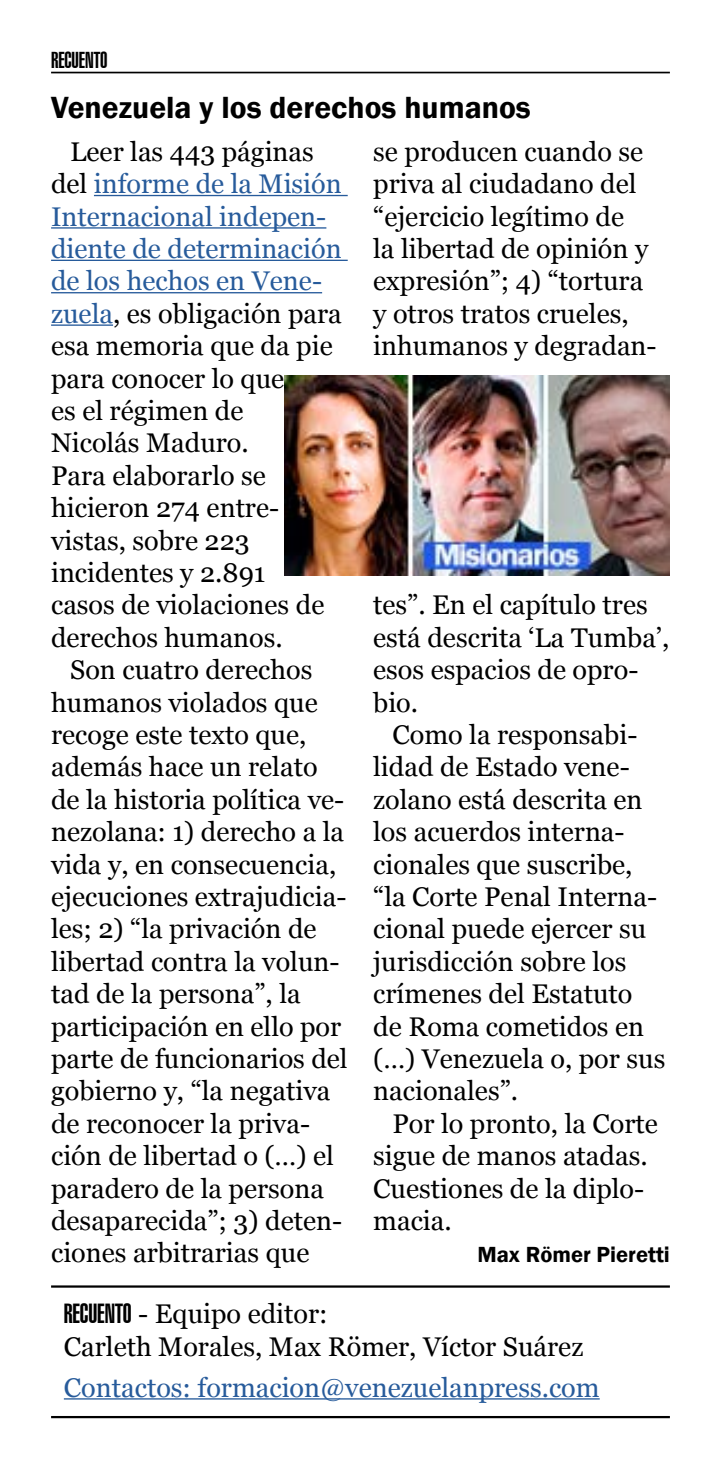
<style>
.page{position:relative;width:721px;height:1467px;background:#fff}
.page>*{position:absolute;margin:0;border:0;box-sizing:border-box;transform-origin:0 0}
.t1{font:600 31.5px "Franklin Gothic";color:#000}
.t2{font:27px/32.4px "Georgia";color:#000}
.t3{font:27px "Georgia";color:#275b9b}
.t4{font:600 22.5px "Franklin Gothic";color:#000}
.t5{font:900 extra-condensed 22.5px "Swiss 911 BT";color:#000}
.s1{color:#275b9b}
.s2{font-family:"Swiss 911 BT";font-weight:900;font-stretch:extra-condensed}
</style>
<div class="page">
<hr style="left:51px;top:72px;width:618px;height:1px;background:#000">
<hr style="left:51px;top:1285px;width:618px;height:3px;background:#000">
<hr style="left:51px;top:1416px;width:618px;height:2px;background:#000">
<hr style="left:64px;top:1398px;width:535px;height:2px;background:#275b9b">
<hr style="left:94px;top:195px;width:253px;height:1px;background:#275b9b">
<hr style="left:51px;top:227px;width:275px;height:2px;background:#275b9b">
<hr style="left:51px;top:260px;width:296px;height:1px;background:#275b9b">
<hr style="left:51px;top:292px;width:271px;height:1px;background:#275b9b">
<hr style="left:51px;top:324px;width:62px;height:2px;background:#275b9b">
<img style="left:284px;top:375px;width:385px;height:200px">
<p class="t5" style="left:51px;top:48px;width:58px">RECUENTO</p>
<p class="t1" style="left:51px;top:88px;width:481px">Venezuela y los derechos humanos</p>
<p class="t2" style="left:51px;top:136px;width:292px;text-indent:19px">Leer las 443 páginas del <span class="s1">informe de la Misión<br>Internacional indepen&shy;diente de determinación de los hechos en Vene&shy;zuela</span>, es obligación para esa memoria que da pie para conocer lo que<br>es el régimen de<br>Nicolás Maduro.<br>Para elaborarlo se hicieron 274 entre&shy;vistas, sobre 223 incidentes y 2.891<br>casos de violaciones de derechos humanos.</p>
<p class="t2" style="left:51px;top:654px;width:298px;text-indent:19px">Son cuatro derechos humanos violados que recoge este texto que, además hace un relato de la historia política ve&shy;nezolana: 1) derecho a la vida y, en consecuencia, ejecuciones extrajudicia&shy;les; 2) “la privación de libertad contra la volun&shy;tad de la persona”, la participación en ello por parte de funcionarios del gobierno y, “la negativa de reconocer la priva&shy;ción de libertad o (…) el paradero de la persona desaparecida”; 3) deten&shy;ciones arbitrarias que</p>
<p class="t2" style="left:373px;top:136px;width:285px">se producen cuando se priva al ciudadano del “ejercicio legítimo de<br>la libertad de opinión y expresión”; 4) “tortura y otros tratos crueles, inhumanos y degradan-</p>
<p class="t2" style="left:373px;top:589px;width:297px">tes”. En el capítulo tres está descrita ‘La Tumba’, esos espacios de opro&shy;bio.</p>
<p class="t2" style="left:373px;top:719px;width:293px;text-indent:19px">Como la responsabi&shy;lidad de Estado vene&shy;zolano está descrita en los acuerdos interna&shy;cionales que suscribe, “la Corte Penal Interna&shy;cional puede ejercer su jurisdicción sobre los crímenes del Estatuto de Roma cometidos en (…) Venezuela o, por sus nacionales”.</p>
<p class="t2" style="left:373px;top:1108px;width:286px;text-indent:19px">Por lo pronto, la Corte sigue de manos atadas.<br>Cuestiones de la diplo&shy;macia.</p>
<p class="t4" style="left:477px;top:1241px;width:194px">Max Römer Pieretti</p>
<p class="t2" style="left:64px;top:1298px;width:520px"><span class="s2">RECUENTO</span> - Equipo editor:<br>Carleth Morales, Max Römer, Víctor Suárez</p>
<p class="t3" style="left:64px;top:1371px;width:537px">Contactos: formacion@venezuelanpress.com</p>
</div>
